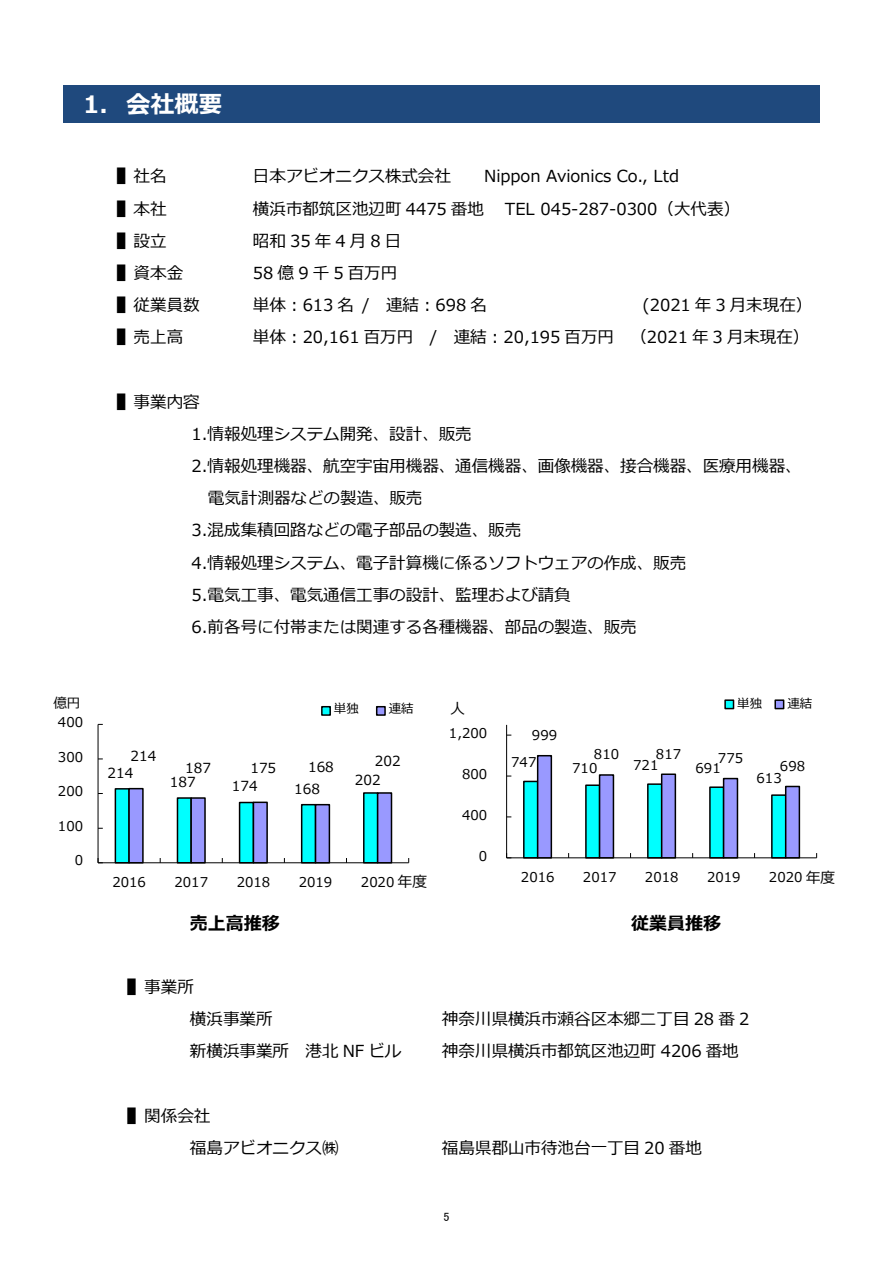
<style>
.page{position:relative;width:893px;height:1263px;background:#fff}
.page>*{position:absolute;margin:0;border:0;box-sizing:border-box;transform-origin:0 0}
.t1{font:700 24px "Meiryo";color:#fff}
.t2{font:700 18px "Meiryo";color:#000}
.t3{font:16.5px/32.1px "Meiryo";color:#000}
.t4{font:16.5px "Meiryo";letter-spacing:.25em;color:#000}
.t5{font:16.5px "Meiryo";letter-spacing:.245em;color:#000}
.t6{font:15px "Meiryo";color:#000}
.t7{font:13.8px "Meiryo";color:#000}
.t8{font:13.5px "Meiryo";letter-spacing:.005em;color:#000}
.t9{font:12.45px "Meiryo";color:#000}
.t10{font:12px "MS P Gothic";color:#000}
</style>
<div class="page">
<hr style="left:506px;top:725px;width:1px;height:133px;background:#000">
<hr style="left:507px;top:858px;width:310px;height:1px;background:#000">
<svg style="left:506px;top:853px;width:5px;height:6px"></svg>
<svg style="left:522px;top:755px;width:279px;height:104px"></svg>
<div style="left:725px;top:700px;width:9px;height:9px;background:#0ff"></div>
<div style="left:724px;top:699px;width:10px;height:10px;border:2px solid #000"></div>
<div style="left:775px;top:700px;width:9px;height:9px;background:#99f"></div>
<div style="left:774px;top:699px;width:10px;height:10px;border:2px solid #000"></div>
<hr style="left:98px;top:724px;width:1px;height:139px;background:#000">
<hr style="left:98px;top:862px;width:311px;height:1px;background:#000">
<svg style="left:114px;top:787px;width:279px;height:77px"></svg>
<div style="left:322px;top:707px;width:8px;height:8px;background:#0ff"></div>
<div style="left:321px;top:706px;width:10px;height:10px;border:2px solid #000"></div>
<div style="left:377px;top:707px;width:8px;height:8px;background:#99f"></div>
<div style="left:376px;top:706px;width:10px;height:10px;border:2px solid #000"></div>
<div style="left:64px;top:85px;width:756px;height:37px;background:#1f497d"></div>
<h1 class="t1" style="left:83px;top:87px;width:141px">1. 会社概要</h1>
<p class="t3" style="left:117px;top:161px;width:51px">▌社名</p>
<p class="t3" style="left:253px;top:161px;width:199px">日本アビオニクス株式会社</p>
<p class="t3" style="left:484px;top:161px;width:197px">Nippon Avionics Co., Ltd</p>
<p class="t3" style="left:117px;top:193px;width:51px">▌本社</p>
<p class="t3" style="left:253px;top:193px;width:232px">横浜市都筑区池辺町 4475 番地</p>
<p class="t3" style="left:505px;top:193px;width:237px">TEL 045-287-0300（大代表）</p>
<p class="t3" style="left:117px;top:225px;width:51px">▌設立</p>
<p class="t4" style="left:253px;top:229px;width:150px">昭和35年4月8日</p>
<p class="t3" style="left:117px;top:258px;width:68px">▌資本金</p>
<p class="t5" style="left:253px;top:261px;width:146px">58億9千5百万円</p>
<p class="t3" style="left:117px;top:290px;width:84px">▌従業員数</p>
<p class="t3" style="left:253px;top:290px;width:236px">単体︓613 名 / 連結︓698 名</p>
<p class="t3" style="left:643px;top:290px;width:171px">(2021 年 3 月末現在）</p>
<p class="t3" style="left:117px;top:322px;width:68px">▌売上高</p>
<p class="t3" style="left:253px;top:322px;width:558px">単体︓20,161 百万円 / 連結︓20,195 百万円 （2021 年 3 月末現在）</p>
<p class="t8" style="left:53px;top:694px;width:28px">億円</p>
<p class="t8" style="left:58px;top:713px;width:27px">400</p>
<p class="t8" style="left:58px;top:747px;width:27px">300</p>
<p class="t8" style="left:58px;top:782px;width:27px">200</p>
<p class="t8" style="left:58px;top:816px;width:27px">100</p>
<p class="t8" style="left:75px;top:851px;width:10px">0</p>
<p class="t3" style="left:117px;top:386px;width:84px">▌事業内容</p>
<p class="t3" style="left:192px;top:419px;width:282px">1.情報処理システム開発、設計、販売</p>
<p class="t3" style="left:192px;top:451px;width:612px">2.情報処理機器、航空宇宙用機器、通信機器、画像機器、接合機器、医療用機器、</p>
<p class="t3" style="left:208px;top:483px;width:216px">電気計測器などの製造、販売</p>
<p class="t3" style="left:192px;top:515px;width:331px">3.混成集積回路などの電子部品の製造、販売</p>
<p class="t3" style="left:192px;top:547px;width:496px">4.情報処理システム、電子計算機に係るソフトウェアの作成、販売</p>
<p class="t3" style="left:192px;top:580px;width:381px">5.電気工事、電気通信工事の設計、監理および請負</p>
<p class="t3" style="left:192px;top:612px;width:447px">6.前各号に付帯または関連する各種機器、部品の製造、販売</p>
<p class="t9" style="left:334px;top:700px;width:26px">単独</p>
<p class="t9" style="left:389px;top:700px;width:26px">連結</p>
<p class="t6" style="left:450px;top:698px;width:16px">人</p>
<p class="t9" style="left:737px;top:695px;width:26px">単独</p>
<p class="t9" style="left:787px;top:695px;width:26px">連結</p>
<p class="t8" style="left:449px;top:723px;width:40px">1,200</p>
<p class="t8" style="left:532px;top:726px;width:27px">999</p>
<p class="t7" style="left:131px;top:746px;width:27px">214</p>
<p class="t7" style="left:108px;top:763px;width:27px">214</p>
<p class="t7" style="left:185px;top:758px;width:27px">187</p>
<p class="t7" style="left:250px;top:758px;width:27px">175</p>
<p class="t7" style="left:308px;top:758px;width:27px">168</p>
<p class="t7" style="left:170px;top:772px;width:27px">187</p>
<p class="t7" style="left:232px;top:777px;width:27px">174</p>
<p class="t7" style="left:294px;top:779px;width:27px">168</p>
<p class="t7" style="left:375px;top:752px;width:27px">202</p>
<p class="t7" style="left:355px;top:770px;width:27px">202</p>
<p class="t8" style="left:462px;top:764px;width:27px">800</p>
<p class="t8" style="left:511px;top:753px;width:27px">747</p>
<p class="t8" style="left:594px;top:745px;width:27px">810</p>
<p class="t8" style="left:656px;top:744px;width:27px">817</p>
<p class="t8" style="left:718px;top:749px;width:27px">775</p>
<p class="t8" style="left:572px;top:758px;width:27px">710</p>
<p class="t8" style="left:633px;top:755px;width:27px">721</p>
<p class="t8" style="left:695px;top:758px;width:27px">691</p>
<p class="t8" style="left:780px;top:756px;width:27px">698</p>
<p class="t8" style="left:756px;top:768px;width:27px">613</p>
<p class="t8" style="left:462px;top:805px;width:27px">400</p>
<p class="t8" style="left:479px;top:846px;width:10px">0</p>
<p class="t6" style="left:398px;top:871px;width:31px">年度</p>
<p class="t8" style="left:112px;top:872px;width:35px">2016</p>
<p class="t8" style="left:174px;top:872px;width:35px">2017</p>
<p class="t8" style="left:237px;top:872px;width:35px">2018</p>
<p class="t8" style="left:299px;top:872px;width:35px">2019</p>
<p class="t8" style="left:361px;top:872px;width:35px">2020</p>
<p class="t6" style="left:806px;top:867px;width:31px">年度</p>
<p class="t8" style="left:521px;top:868px;width:35px">2016</p>
<p class="t8" style="left:583px;top:868px;width:35px">2017</p>
<p class="t8" style="left:645px;top:868px;width:35px">2018</p>
<p class="t8" style="left:707px;top:868px;width:35px">2019</p>
<p class="t8" style="left:769px;top:868px;width:35px">2020</p>
<p class="t2" style="left:190px;top:911px;width:91px">売上高推移</p>
<p class="t2" style="left:631px;top:911px;width:91px">従業員推移</p>
<p class="t3" style="left:190px;top:972px;width:84px;text-indent:-62px">▌事業所<br>横浜事業所</p>
<p class="t3" style="left:442px;top:1004px;width:309px">神奈川県横浜市瀬谷区本郷二丁目 28 番 2</p>
<p class="t3" style="left:190px;top:1036px;width:213px">新横浜事業所 港北 NF ビル</p>
<p class="t3" style="left:442px;top:1036px;width:298px">神奈川県横浜市都筑区池辺町 4206 番地</p>
<p class="t3" style="left:190px;top:1100px;width:150px;text-indent:-62px">▌関係会社<br>福島アビオニクス㈱</p>
<p class="t3" style="left:442px;top:1132px;width:261px">福島県郡山市待池台一丁目 20 番地</p>
<p class="t10" style="left:443px;top:1210px;width:7px">5</p>
</div>
